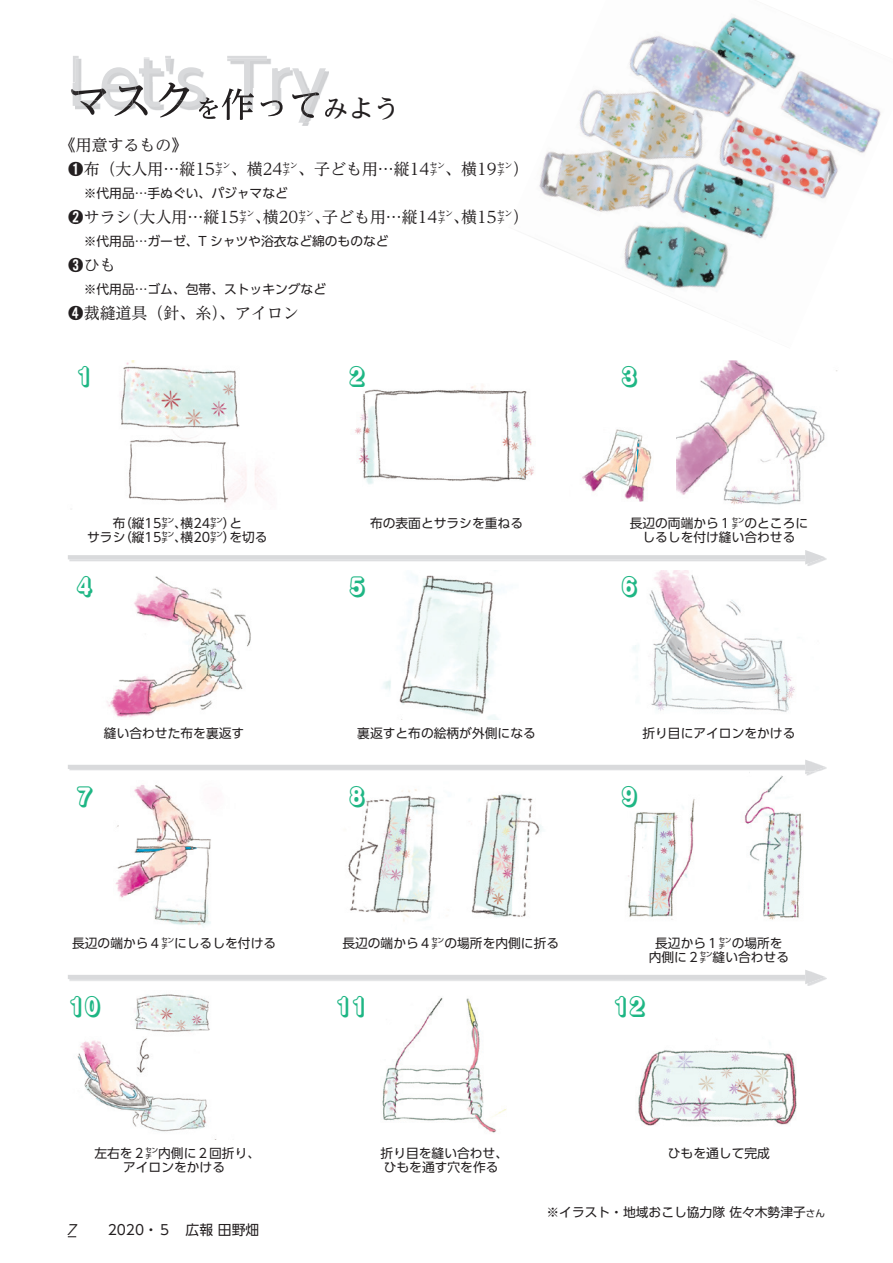
<style>
.page{position:relative;width:893px;height:1263px;background:#fff}
.page>*{position:absolute;margin:0;border:0;box-sizing:border-box;transform-origin:0 0}
.t1{font:25.5px "Shin M Go Min Shadow";color:#1eb684}
.t2{font:15.9px/23.9px "UD Reimin Pr 6 N";color:#231f20}
.t3{font:13.8px "UD Shin Go Pr 6 N";color:#231f20}
.t4{font:italic 13.8px "UD Shin Go Pr 6 N";color:#231f20}
.t5{font:12.75px/13.8px "UD Shin Go Pr 6 N";color:#231f20}
.s1{font-family:"Adobe Myungjo Std";font-weight:500}
.s2{font-size:9.6px}
</style>
<div class="page">
<img style="left:676px;top:360px;width:162px;height:145px">
<img style="left:540px;top:17px;width:341px;height:182px">
<img style="left:537px;top:181px;width:273px;height:130px">
<img style="left:120px;top:360px;width:143px;height:143px">
<img style="left:355px;top:385px;width:179px;height:100px">
<img style="left:582px;top:429px;width:70px;height:73px">
<img style="left:106px;top:576px;width:145px;height:142px">
<img style="left:383px;top:574px;width:121px;height:145px">
<img style="left:632px;top:570px;width:163px;height:142px">
<img style="left:115px;top:785px;width:96px;height:143px">
<img style="left:348px;top:789px;width:194px;height:133px">
<img style="left:628px;top:776px;width:176px;height:144px">
<img style="left:77px;top:994px;width:133px;height:138px">
<img style="left:382px;top:997px;width:125px;height:136px">
<img style="left:638px;top:1042px;width:159px;height:84px">
<img style="left:302px;top:71px;width:27px;height:55px">
<img style="left:326px;top:97px;width:3px;height:23px">
<hr style="left:73px;top:83px;width:3px;height:35px;background:#d9dadc">
<img style="left:76px;top:59px;width:250px;height:64px">
<img style="left:76px;top:83px;width:113px;height:35px">
<img style="left:199px;top:97px;width:19px;height:22px">
<img style="left:222px;top:88px;width:97px;height:32px">
<svg style="left:325px;top:97px;width:1px;height:23px"></svg>
<svg style="left:68px;top:550px;width:757px;height:15px"></svg>
<svg style="left:68px;top:760px;width:757px;height:14px"></svg>
<svg style="left:68px;top:970px;width:757px;height:14px"></svg>
<p class="t2" style="left:68px;top:133px;width:462px;text-indent:-8px">《用意するもの《<br><span class="s1">➊</span>布（大人用…縦15㌢、横24㌢、子ども用…縦14㌢、横19㌢(</p>
<p class="t5" style="left:84px;top:186px;width:206px">※代用品…手ぬぐい、パジャマなど</p>
<p class="t2" style="left:322px;top:205px;width:208px">子ども用…縦14㌢横、 15㌢(</p>
<p class="t2" style="left:124px;top:205px;width:208px">（大人用…縦15㌢横、 20㌢、</p>
<p class="t2" style="left:68px;top:205px;width:65px"><span class="s1">➋</span>サラシ</p>
<p class="t5" style="left:84px;top:234px;width:306px">※代用品…ガーゼ、T シャツや浴衣など綿のものなど</p>
<p class="t2" style="left:68px;top:252px;width:49px"><span class="s1">➌</span>ひも</p>
<p class="t5" style="left:84px;top:281px;width:244px">※代用品…ゴム、包帯、ストッキングなど</p>
<p class="t2" style="left:68px;top:300px;width:233px"><span class="s1">➍</span>裁縫道具（針、糸）、アイロン</p>
<h1 class="t1" style="left:72px;top:360px;width:27px">１</h1>
<h1 class="t1" style="left:344px;top:360px;width:27px">２</h1>
<h1 class="t1" style="left:617px;top:360px;width:27px">３</h1>
<p class="t5" style="left:229px;top:516px;width:40px;text-indent:-117px">（布縦15㌢横、 24㌢と）<br>を切る</p>
<p class="t5" style="left:119px;top:530px;width:118px">（縦15㌢横、 20㌢）</p>
<p class="t5" style="left:87px;top:530px;width:40px">サラシ</p>
<p class="t5" style="left:370px;top:516px;width:155px">布の表面とサラシを重ねる</p>
<p class="t5" style="left:630px;top:516px;width:180px">長辺の両端から１㌢のところに</p>
<p class="t5" style="left:642px;top:530px;width:155px">しるしを付け縫い合わせる</p>
<h1 class="t1" style="left:77px;top:570px;width:17px">4</h1>
<h1 class="t1" style="left:349px;top:570px;width:17px">5</h1>
<h1 class="t1" style="left:617px;top:570px;width:27px">６</h1>
<p class="t5" style="left:104px;top:726px;width:142px">縫い合わせた布を裏返す</p>
<p class="t5" style="left:357px;top:726px;width:180px">裏返すと布の絵柄が外側になる</p>
<p class="t5" style="left:642px;top:726px;width:155px">折り目にアイロンをかける</p>
<h1 class="t1" style="left:72px;top:780px;width:27px">７</h1>
<h1 class="t1" style="left:344px;top:780px;width:27px">８</h1>
<h1 class="t1" style="left:617px;top:780px;width:27px">９</h1>
<p class="t5" style="left:72px;top:936px;width:206px">長辺の端から４㌢にしるしを付ける</p>
<p class="t5" style="left:342px;top:936px;width:218px">長辺の端から４㌢の場所を内側に折る</p>
<p class="t5" style="left:655px;top:936px;width:129px">長辺から１㌢の場所を</p>
<p class="t5" style="left:649px;top:950px;width:142px">内側に２㌢縫い合わせる</p>
<h1 class="t1" style="left:69px;top:990px;width:33px">10</h1>
<h1 class="t1" style="left:336px;top:990px;width:33px">11</h1>
<h1 class="t1" style="left:614px;top:990px;width:33px">12</h1>
<p class="t5" style="left:94px;top:1146px;width:167px;text-align:center">左右を２㌢内側に２回折り、アイロンをかける</p>
<p class="t5" style="left:381px;top:1146px;width:129px">折り目を縫い合わせ、ひもを通す穴を作る</p>
<p class="t5" style="left:668px;top:1146px;width:104px">ひもを通して完成</p>
<p class="t4" style="left:66px;top:1218px;width:16px">7</p>
<p class="t3" style="left:108px;top:1218px;width:153px">2020・５　広報田野畑</p>
<p class="t5" style="left:546px;top:1205px;width:280px">※イラスト・地域おこし協力隊佐々木勢津子<span class="s2">さん</span></p>
</div>
